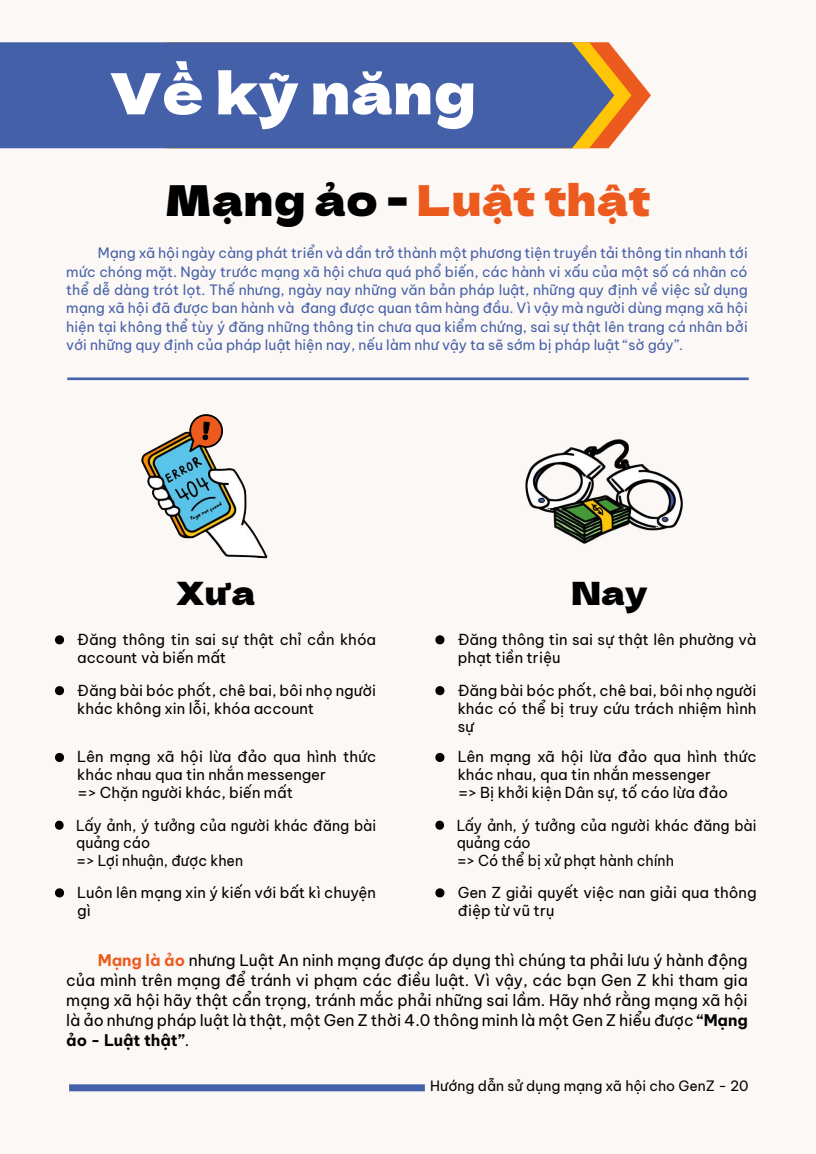
<style>
.page{position:relative;width:816px;height:1154px;background:#fcf8f5}
.page>*{position:absolute;margin:0;border:0;box-sizing:border-box;transform-origin:0 0}
.t1{font:56.7px "Dela Gothic One";letter-spacing:.01em;color:#fff}
.t2{font:42.44px "Dela Gothic One";letter-spacing:.01em;color:#ec5a1e}
.t3{font:31.94px "Dela Gothic One";letter-spacing:.01em;color:#000}
.t4{font:15.75px/20.1px "Be Vietnam Pro";color:#000;text-align:justify}
.t5{font:14.88px/17.8px "Be Vietnam Pro";color:#000}
.t6{font:14.88px/17.8px "Be Vietnam Pro";color:#000;scale:.95 1}
.t7{font:14px/18.4px "Be Vietnam Pro";color:#4460a9;text-align:justify}
.t8{font:14px "Be Vietnam Pro";color:#000}
.s1{color:#000}
.s2{font-weight:700;color:#ec5a1e}
.s3{font-weight:700}
</style>
<div class="page">
<div style="left:69px;top:1084px;width:356px;height:7px;background:#4460a9"></div>
<svg style="left:55px;top:635px;width:9px;height:10px"></svg>
<svg style="left:435px;top:635px;width:10px;height:10px"></svg>
<svg style="left:55px;top:686px;width:9px;height:9px"></svg>
<svg style="left:435px;top:686px;width:10px;height:9px"></svg>
<svg style="left:55px;top:752px;width:9px;height:10px"></svg>
<svg style="left:435px;top:752px;width:10px;height:10px"></svg>
<svg style="left:55px;top:820px;width:9px;height:10px"></svg>
<svg style="left:435px;top:820px;width:9px;height:10px"></svg>
<svg style="left:55px;top:888px;width:9px;height:10px"></svg>
<svg style="left:435px;top:888px;width:10px;height:10px"></svg>
<hr style="left:67px;top:377px;width:681px;height:3px;background:#4460a9">
<img style="left:141px;top:431px;width:127px;height:128px">
<svg style="left:188px;top:414px;width:36px;height:40px"></svg>
<img style="left:525px;top:439px;width:158px;height:105px">
<svg style="left:631px;top:70px;width:20px;height:50px"></svg>
<svg style="left:614px;top:49px;width:17px;height:93px"></svg>
<div style="left:0;top:42px;width:614px;height:106px;background:#4460a9"></div>
<h1 class="t1" style="left:111px;top:49px;width:366px">Về kỹ năng</h1>
<h2 class="t2" style="left:165px;top:167px;width:487px"><span class="s1">Mạng ảo -</span> Luật thật</h2>
<p class="t7" style="left:66px;top:242px;width:683px;text-indent:32px">Mạng xã hội ngày càng phát triển và dần trở thành một phương tiện truyền tải thông tin nhanh tới mức chóng mặt. Ngày trước mạng xã hội chưa quá phổ biến, các hành vi xấu của một số cá nhân có thể dễ dàng trót lọt. Thế nhưng, ngày nay những văn bản pháp luật, những quy định về việc sử dụng mạng xã hội đã được ban hành và đang được quan tâm hàng đầu. Vì vậy mà người dùng mạng xã hội hiện tại không thể tùy ý đăng những thông tin chưa qua kiểm chứng, sai sự thật lên trang cá nhân bởi với những quy định của pháp luật hiện nay, nếu làm như vậy ta sẽ sớm bị pháp luật “sờ gáy”.</p>
<h3 class="t3" style="left:176px;top:568px;width:80px">Xưa</h3>
<h3 class="t3" style="left:571px;top:568px;width:78px">Nay</h3>
<p class="t5" style="left:77px;top:629px;width:300px">Đăng thông tin sai sự thật chỉ cần khóa account và biến mất</p>
<p class="t5" style="left:458px;top:629px;width:300px">Đăng thông tin sai sự thật lên phường và phạt tiền triệu</p>
<p class="t5" style="left:77px;top:680px;width:300px">Đăng bài bóc phốt, chê bai, bôi nhọ người khác không xin lỗi, khóa account</p>
<p class="t5" style="left:458px;top:680px;width:300px;text-align:justify">Đăng bài bóc phốt, chê bai, bôi nhọ người khác có thể bị truy cứu trách nhiệm hình sự</p>
<p class="t5" style="left:77px;top:746px;width:300px">Lên mạng xã hội lừa đảo qua hình thức khác nhau qua tin nhắn messenger<br>=&gt; Chặn người khác, biến mất</p>
<p class="t5" style="left:458px;top:746px;width:300px">Lên mạng xã hội lừa đảo qua hình thức khác nhau, qua tin nhắn messenger<br>=&gt; Bị khởi kiện Dân sự, tố cáo lừa đảo</p>
<p class="t6" style="left:76px;top:814px;width:317px">Lấy ảnh, ý tưởng của người khác đăng bài quảng cáo<br>=&gt; Lợi nhuận, được khen</p>
<p class="t6" style="left:457px;top:814px;width:317px">Lấy ảnh, ý tưởng của người khác đăng bài quảng cáo<br>=&gt; Có thể bị xử phạt hành chính</p>
<p class="t5" style="left:77px;top:882px;width:300px">Luôn lên mạng xin ý kiến với bất kì chuyện gì</p>
<p class="t5" style="left:458px;top:882px;width:300px">Gen Z giải quyết việc nan giải qua thông điệp từ vũ trụ</p>
<p class="t4" style="left:66px;top:948px;width:683px;text-indent:32px"><span class="s2">Mạng là ảo</span> nhưng Luật An ninh mạng được áp dụng thì chúng ta phải lưu ý hành động của mình trên mạng để tránh vi phạm các điều luật. Vì vậy, các bạn Gen Z khi tham gia mạng xã hội hãy thật cẩn trọng, tránh mắc phải những sai lầm. Hãy nhớ rằng mạng xã hội là ảo nhưng pháp luật là thật, một Gen Z thời 4.0 thông minh là một Gen Z hiểu được <span class="s3">“Mạng ảo - Luật thật”</span>.</p>
<p class="t8" style="left:430px;top:1074px;width:320px">Hướng dẫn sử dụng mạng xã hội cho GenZ - 20</p>
</div>
